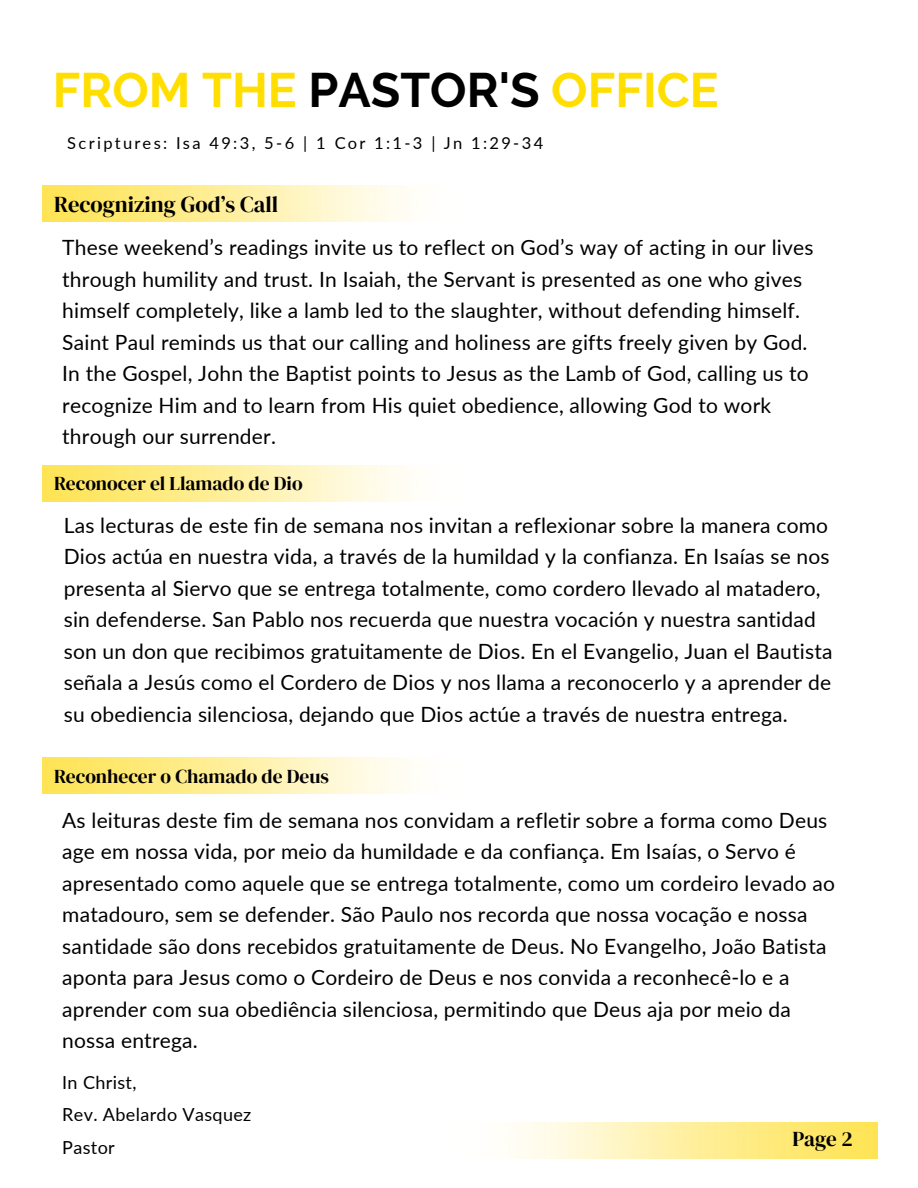
<style>
.page{position:relative;width:918px;height:1188px;background:#fff}
.page>*{position:absolute;margin:0;border:0;box-sizing:border-box;transform-origin:0 0}
.t1{font:700 48.15px "Raleway";color:#ffde00}
.t2{font:22.5px "DM Serif Display";color:#000}
.t3{font:21px/31.5px "Lato";letter-spacing:.01em;color:#000}
.t4{font:21px "DM Serif Display";color:#000}
.t5{font:19.5px "DM Serif Display";color:#000}
.t6{font:18px/32.7px "Lato";letter-spacing:.02em;color:#000}
.t7{font:16.5px "Lato";letter-spacing:.14em;color:#000}
.s1{color:#000}
</style>
<div class="page">
<img style="left:43px;top:466px;width:364px;height:36px">
<img style="left:43px;top:186px;width:364px;height:36px">
<img style="left:43px;top:758px;width:364px;height:36px">
<img style="left:513px;top:1122px;width:365px;height:36px">
<h1 class="t1" style="left:53px;top:62px;width:668px">FROM THE <span class="s1">PASTOR'S</span> OFFICE</h1>
<p class="t7" style="left:67px;top:133px;width:477px">Scriptures: Isa 49:3, 5-6 | 1 Cor 1:1-3 | Jn 1:29-34</p>
<h2 class="t2" style="left:54px;top:188px;width:226px">Recognizing God’s Call</h2>
<h2 class="t3" style="left:62px;top:231px;width:753px">These weekend’s readings invite us to reflect on God’s way of acting in our lives through humility and trust. In Isaiah, the Servant is presented as one who gives himself completely, like a lamb led to the slaughter, without defending himself.<br>Saint Paul reminds us that our calling and holiness are gifts freely given by God.<br>In the Gospel, John the Baptist points to Jesus as the Lamb of God, calling us to recognize Him and to learn from His quiet obedience, allowing God to work through our surrender.</h2>
<h3 class="t5" style="left:54px;top:470px;width:250px">Reconocer el Llamado de Dio</h3>
<h2 class="t3" style="left:64px;top:509px;width:770px">Las lecturas de este fin de semana nos invitan a reflexionar sobre la manera como Dios actúa en nuestra vida, a través de la humildad y la confianza. En Isaías se nos presenta al Siervo que se entrega totalmente, como cordero llevado al matadero, sin defenderse. San Pablo nos recuerda que nuestra vocación y nuestra santidad son un don que recibimos gratuitamente de Dios. En el Evangelio, Juan el Bautista señala a Jesús como el Cordero de Dios y nos llama a reconocerlo y a aprender de su obediencia silenciosa, dejando que Dios actúe a través de nuestra entrega.</h2>
<h3 class="t5" style="left:54px;top:762px;width:277px">Reconhecer o Chamado de Deus</h3>
<h2 class="t3" style="left:62px;top:804px;width:774px">As leituras deste fim de semana nos convidam a refletir sobre a forma como Deus age em nossa vida, por meio da humildade e da confiança. Em Isaías, o Servo é apresentado como aquele que se entrega totalmente, como um cordeiro levado ao matadouro, sem se defender. São Paulo nos recorda que nossa vocação e nossa santidade são dons recebidos gratuitamente de Deus. No Evangelho, João Batista aponta para Jesus como o Cordeiro de Deus e nos convida a reconhecê-lo e a aprender com sua obediência silenciosa, permitindo que Deus aja por meio da nossa entrega.</h2>
<h3 class="t6" style="left:62px;top:1065px;width:191px">In Christ,<br>Rev. Abelardo Vasquez<br>Pastor</h3>
<h2 class="t4" style="left:792px;top:1124px;width:62px">Page 2</h2>
</div>
